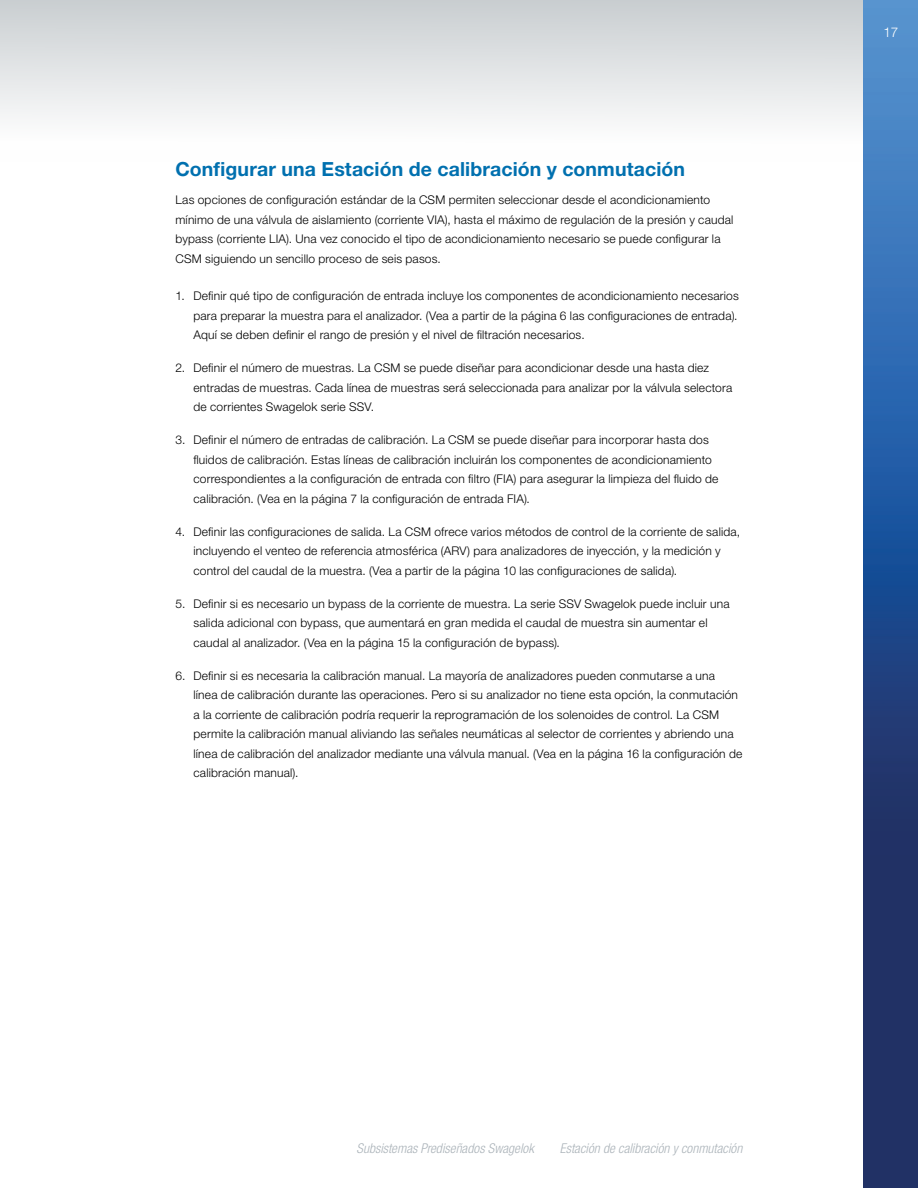
<style>
.page{position:relative;width:918px;height:1188px;background:#fff}
.page>*{position:absolute;margin:0;border:0;box-sizing:border-box;transform-origin:0 0}
.Subhead_1{font:700 19.5px "Helvetica Neue LT Std";letter-spacing:.005em;color:#0070af}
.t1{font:italic 300 condensed 13.5px "Helvetica Neue LT Std";color:#acb4ba}
.t2{font:300 13.5px "Helvetica Neue LT Std";color:#fff}
.Numbered{font:300 12px/19.5px "Helvetica Neue LT Std";letter-spacing:.015em;color:#000}
.Body{font:300 12px/19.5px "Helvetica Neue LT Std";letter-spacing:.015em;color:#000}
</style>
<div class="page">
<div style="left:0;top:0;width:864px;height:162px;background:linear-gradient(to bottom,#c9ced1,#fff)"></div>
<img style="left:863px;top:0;width:55px;height:1188px">
<p class="Subhead_1" style="left:176px;top:157px;width:511px">Configurar una Estación de calibración y conmutación</p>
<p class="Body" style="left:176px;top:190px;width:559px">Las opciones de configuración estándar de la CSM permiten seleccionar desde el acondicionamiento mínimo de una válvula de aislamiento (corriente VIA), hasta el máximo de regulación de la presión y caudal bypass (corriente LIA). Una vez conocido el tipo de acondicionamiento necesario se puede configurar la CSM siguiendo un sencillo proceso de seis pasos.</p>
<p class="Numbered" style="left:194px;top:286px;width:547px;text-align:justify;text-indent:-18px">1. Definir qué tipo de configuración de entrada incluye los componentes de acondicionamiento necesarios para preparar la muestra para el analizador. (Vea a partir de la página 6 las configuraciones de entrada).<br>Aquí se deben definir el rango de presión y el nivel de filtración necesarios.</p>
<p class="Numbered" style="left:194px;top:358px;width:540px;text-indent:-18px">2. Definir el número de muestras. La CSM se puede diseñar para acondicionar desde una hasta diez entradas de muestras. Cada línea de muestras será seleccionada para analizar por la válvula selectora de corrientes Swagelok serie SSV.</p>
<p class="Numbered" style="left:194px;top:430px;width:527px;text-indent:-18px">3. Definir el número de entradas de calibración. La CSM se puede diseñar para incorporar hasta dos fluidos de calibración. Estas líneas de calibración incluirán los componentes de acondicionamiento correspondientes a la configuración de entrada con filtro (FIA) para asegurar la limpieza del fluido de calibración. (Vea en la página 7 la configuración de entrada FIA).</p>
<p class="Numbered" style="left:194px;top:522px;width:548px;text-indent:-18px">4. Definir las configuraciones de salida. La CSM ofrece varios métodos de control de la corriente de salida, incluyendo el venteo de referencia atmosférica (ARV) para analizadores de inyección, y la medición y control del caudal de la muestra. (Vea a partir de la página 10 las configuraciones de salida).</p>
<p class="Numbered" style="left:194px;top:594px;width:538px;text-indent:-18px">5. Definir si es necesario un bypass de la corriente de muestra. La serie SSV Swagelok puede incluir una salida adicional con bypass, que aumentará en gran medida el caudal de muestra sin aumentar el caudal al analizador. (Vea en la página 15 la configuración de bypass).</p>
<p class="Numbered" style="left:194px;top:666px;width:550px;text-indent:-18px">6. Definir si es necesaria la calibración manual. La mayoría de analizadores pueden conmutarse a una<br>línea de calibración durante las operaciones. Pero si su analizador no tiene esta opción, la conmutación a la corriente de calibración podría requerir la reprogramación de los solenoides de control. La CSM permite la calibración manual aliviando las señales neumáticas al selector de corrientes y abriendo una línea de calibración del analizador mediante una válvula manual. (Vea en la página 16 la configuración de calibración manual).</p>
<p class="t2" style="left:883px;top:24px;width:17px">17</p>
<p class="t1" style="left:356px;top:1140px;width:179px">Subsistemas Prediseñados Swagelok</p>
<p class="t1" style="left:560px;top:1140px;width:184px">Estación de calibración y conmutación</p>
</div>
